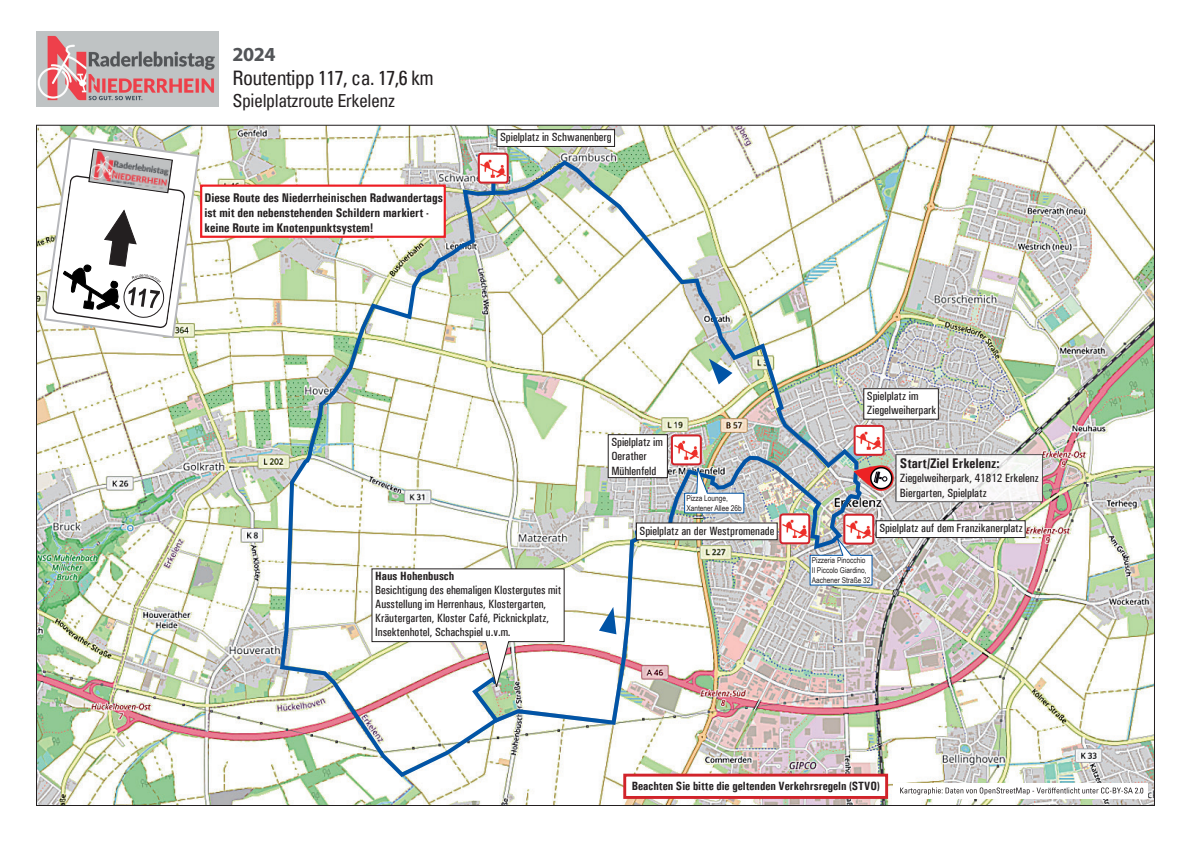
<style>
.page{position:relative;width:1191px;height:842px;background:#fff}
.page>*{position:absolute;margin:0;border:0;box-sizing:border-box;transform-origin:0 0}
.t1{font:condensed 20px "Univers";letter-spacing:-.025em;color:#231f20}
.t2{font:700 20px "Myriad Pro";color:#535558}
.t3{font:condensed 18px "Univers";letter-spacing:-.025em;color:#231f20}
.t4{font:700 condensed 14px "Univers";color:#231f20}
.t5{font:700 condensed 12.6px/15.1px "Univers";color:#231f20}
.t6{font:500 condensed 12px/14px "Univers";color:#231f20}
.t7{font:700 condensed 12px "Univers";color:#231f20}
.t8{font:8px/9.6px "Arial Narrow";color:#231f20}
</style>
<div class="page">
<img style="left:38px;top:127px;width:1115px;height:677px">
<div style="left:893px;top:783px;width:254px;height:16px;background:#fff"></div>
<svg style="left:900px;top:787px;width:243px;height:8px"></svg>
<img style="left:491px;top:160px;width:367px;height:296px">
<img style="left:278px;top:187px;width:224px;height:592px">
<img style="left:494px;top:456px;width:368px;height:269px">
<svg style="left:709px;top:359px;width:23px;height:25px"></svg>
<svg style="left:599px;top:607px;width:17px;height:27px"></svg>
<div style="left:863px;top:389px;width:75px;height:30px;background:#fff"></div>
<div style="left:863px;top:388px;width:76px;height:32px;border:1px solid #231f20"></div>
<svg style="left:43px;top:136px;width:157px;height:203px"></svg>
<img style="left:895px;top:454px;width:148px;height:48px">
<img style="left:896px;top:455px;width:146px;height:47px">
<div style="left:497px;top:130px;width:117px;height:16px;background:#fff"></div>
<div style="left:496px;top:129px;width:119px;height:18px;border:1px solid #231f20"></div>
<div style="left:608px;top:435px;width:59px;height:43px;background:#fff"></div>
<div style="left:607px;top:434px;width:61px;height:44px;border:1px solid #231f20"></div>
<img style="left:37px;top:32px;width:181px;height:74px">
<svg style="left:853px;top:464px;width:42px;height:28px"></svg>
<div style="left:623px;top:774px;width:265px;height:25px;background:#fff;border:3px solid #d1232a"></div>
<div style="left:200px;top:185px;width:246px;height:53px;background:#fff;border:2px solid #ee1d23"></div>
<svg style="left:853px;top:425px;width:31px;height:31px"></svg>
<img style="left:856px;top:431px;width:25px;height:18px">
<svg style="left:478px;top:153px;width:31px;height:31px"></svg>
<img style="left:481px;top:159px;width:24px;height:18px">
<div style="left:876px;top:521px;width:149px;height:16px;background:#fff"></div>
<div style="left:875px;top:520px;width:150px;height:18px;border:1px solid #231f20"></div>
<div style="left:636px;top:523px;width:141px;height:17px;background:#fff"></div>
<div style="left:636px;top:522px;width:141px;height:18px;border:1px solid #231f20"></div>
<svg style="left:371px;top:568px;width:194px;height:123px"></svg>
<img style="left:671px;top:434px;width:74px;height:80px">
<img style="left:779px;top:513px;width:95px;height:73px">
<h1 class="t2" style="left:232px;top:41px;width:44px">2024</h1>
<h1 class="t1" style="left:232px;top:65px;width:203px">Routentipp 117, ca. 17,6 km</h1>
<h2 class="t3" style="left:232px;top:88px;width:164px">Spielplatzroute Erkelenz</h2>
<p class="t5" style="left:204px;top:190px;width:240px">Diese Route des Niederrheinischen Radwandertags ist mit den nebenstehenden Schildern markiert - keine Route im Knotenpunktsystem!</p>
<p class="t6" style="left:500px;top:130px;width:113px">Spielplatz in Schwanenberg</p>
<p class="t6" style="left:611px;top:435px;width:53px">Spielplatz im<br>Oerather<br>Mühlenfeld</p>
<p class="t8" style="left:686px;top:493px;width:57px">Pizza Lounge,<br>Xantener Allee 26b</p>
<p class="t6" style="left:867px;top:389px;width:71px">Spielplatz im<br>Ziegelweiherpark</p>
<p class="t4" style="left:900px;top:455px;width:101px">Start/Ziel Erkelenz:</p>
<p class="t6" style="left:900px;top:471px;width:140px">Ziegelweiherpark, 41812 Erkelenz<br>Biergarten, Spielplatz</p>
<p class="t6" style="left:639px;top:524px;width:136px">Spielplatz an der Westpromenade</p>
<p class="t6" style="left:879px;top:521px;width:145px">Spielplatz auf dem Franzikanerplatz</p>
<p class="t7" style="left:375px;top:569px;width:81px">Haus Hohenbusch</p>
<p class="t6" style="left:375px;top:583px;width:188px">Besichtigung des ehemaligen Klostergutes mit Ausstellung im Herrenhaus, Klostergarten, Kräutergarten, Kloster Café, Picknickplatz, Insektenhotel, Schachspiel u.v.m.</p>
<p class="t8" style="left:812px;top:555px;width:60px">Pizzeria Pinocchio<br>Il Piccolo Giardino,<br>Aachener Straße 32</p>
<p class="t7" style="left:631px;top:779px;width:249px">Beachten Sie bitte die geltenden Verkehrsregeln (STVO)</p>
</div>
